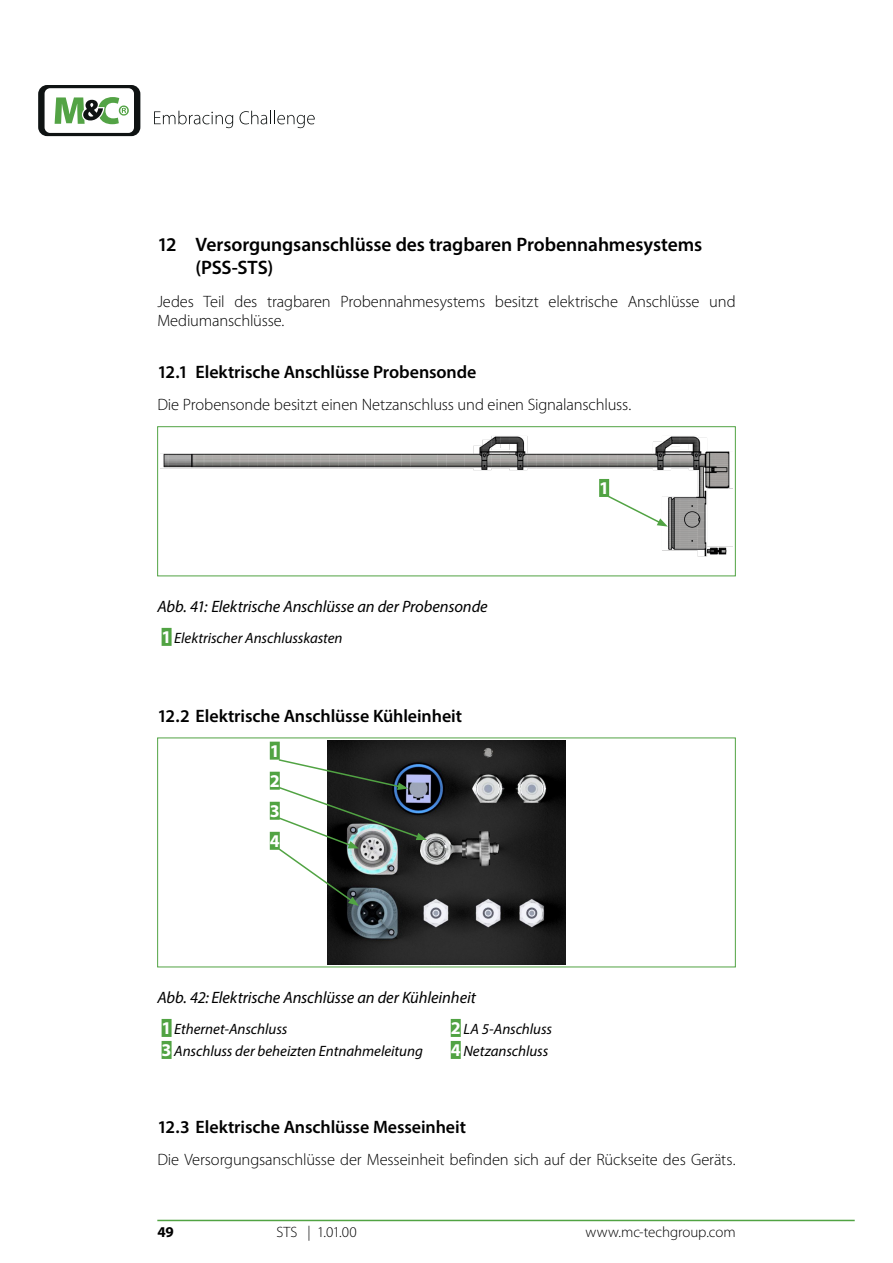
<style>
.page{position:relative;width:893px;height:1263px;background:#fff}
.page>*{position:absolute;margin:0;border:0;box-sizing:border-box;transform-origin:0 0}
.t1{font:600 19.5px/23.4px "Myriad Pro";letter-spacing:-.005em;color:#000}
.t2{font:600 18px "Myriad Pro";letter-spacing:-.005em;color:#000}
._2_-_1_Table_Item{font:700 18px "Myriad Pro";color:#fff}
.MC_PF_DE11_Text_Body{font:300 16.5px/19.8px "Myriad Pro";letter-spacing:-.01em;color:#000}
.t3{font:italic 16.5px "Myriad Pro";letter-spacing:-.005em;color:#000}
.MC_PF1-18_Illustrati{font:italic 15px "Myriad Pro";letter-spacing:-.005em;color:#000}
.t4{font:300 15px "Myriad Pro";color:#000}
.t5{font:700 15px "Myriad Pro";color:#000}
.s1{font-weight:700;font-style:normal;font-size:18px;color:#fff}
</style>
<div class="page">
<hr style="left:157px;top:1220px;width:698px;height:1px;background:#51a343">
<svg style="left:154px;top:111px;width:79px;height:17px"></svg>
<svg style="left:240px;top:111px;width:75px;height:17px"></svg>
<svg style="left:38px;top:85px;width:102px;height:51px"></svg>
<svg style="left:157px;top:426px;width:579px;height:150px"></svg>
<div style="left:162px;top:628px;width:10px;height:18px;background:#51a343"></div>
<svg style="left:157px;top:737px;width:579px;height:230px"></svg>
<div style="left:162px;top:1019px;width:10px;height:18px;background:#51a343"></div>
<div style="left:451px;top:1019px;width:10px;height:18px;background:#51a343"></div>
<div style="left:162px;top:1041px;width:10px;height:18px;background:#51a343"></div>
<div style="left:451px;top:1041px;width:10px;height:18px;background:#51a343"></div>
<svg style="left:606px;top:494px;width:62px;height:33px"></svg>
<div style="left:599px;top:479px;width:10px;height:18px;background:#51a343"></div>
<div style="left:270px;top:772px;width:10px;height:18px;background:#51a343"></div>
<div style="left:270px;top:742px;width:10px;height:18px;background:#51a343"></div>
<div style="left:270px;top:832px;width:10px;height:18px;background:#51a343"></div>
<svg style="left:277px;top:758px;width:150px;height:148px"></svg>
<div style="left:270px;top:802px;width:10px;height:18px;background:#51a343"></div>
<p class="t1" style="left:196px;top:232px;width:508px;text-indent:-38px">12 Versorgungsanschlüsse des tragbaren Probennahmesystems (PSS-STS)</p>
<p class="MC_PF_DE11_Text_Body" style="left:157px;top:291px;width:580px">Jedes Teil des tragbaren Probennahmesystems besitzt elektrische Anschlüsse und<br>Mediumanschlüsse.</p>
<p class="t2" style="left:157px;top:360px;width:321px">12.1 Elektrische Anschlüsse Probensonde</p>
<p class="MC_PF_DE11_Text_Body" style="left:157px;top:395px;width:475px">Die Probensonde besitzt einen Netzanschluss und einen Signalanschluss.</p>
<p class="t3" style="left:157px;top:597px;width:332px">Abb. 41: Elektrische Anschlüsse an der Probensonde</p>
<p class="MC_PF1-18_Illustrati" style="left:162px;top:629px;width:182px"><span class="s1">1</span> Elektrischer Anschlusskasten</p>
<p class="t2" style="left:157px;top:704px;width:306px">12.2 Elektrische Anschlüsse Kühleinheit</p>
<p class="_2_-_1_Table_Item" style="left:270px;top:739px;width:11px">1</p>
<p class="_2_-_1_Table_Item" style="left:270px;top:769px;width:11px">2</p>
<p class="_2_-_1_Table_Item" style="left:270px;top:799px;width:11px">3</p>
<p class="_2_-_1_Table_Item" style="left:270px;top:829px;width:11px">4</p>
<p class="_2_-_1_Table_Item" style="left:599px;top:476px;width:11px">1</p>
<p class="t3" style="left:157px;top:988px;width:320px">Abb. 42: Elektrische Anschlüsse an der Kühleinheit</p>
<p class="MC_PF1-18_Illustrati" style="left:162px;top:1020px;width:127px"><span class="s1">1</span> Ethernet-Anschluss</p>
<p class="MC_PF1-18_Illustrati" style="left:451px;top:1020px;width:103px"><span class="s1">2</span> LA 5-Anschluss</p>
<p class="MC_PF1-18_Illustrati" style="left:162px;top:1042px;width:263px"><span class="s1">3</span> Anschluss der beheizten Entnahmeleitung</p>
<p class="MC_PF1-18_Illustrati" style="left:451px;top:1042px;width:99px"><span class="s1">4</span> Netzanschluss</p>
<p class="t2" style="left:157px;top:1115px;width:310px">12.3 Elektrische Anschlüsse Messeinheit</p>
<p class="MC_PF_DE11_Text_Body" style="left:157px;top:1150px;width:580px">Die Versorgungsanschlüsse der Messeinheit befinden sich auf der Rückseite des Geräts.</p>
<p class="t5" style="left:157px;top:1222px;width:18px">49</p>
<p class="t4" style="left:276px;top:1223px;width:82px">STS | 1.01.00</p>
<p class="t4" style="left:585px;top:1223px;width:152px">www.mc-techgroup.com</p>
</div>
